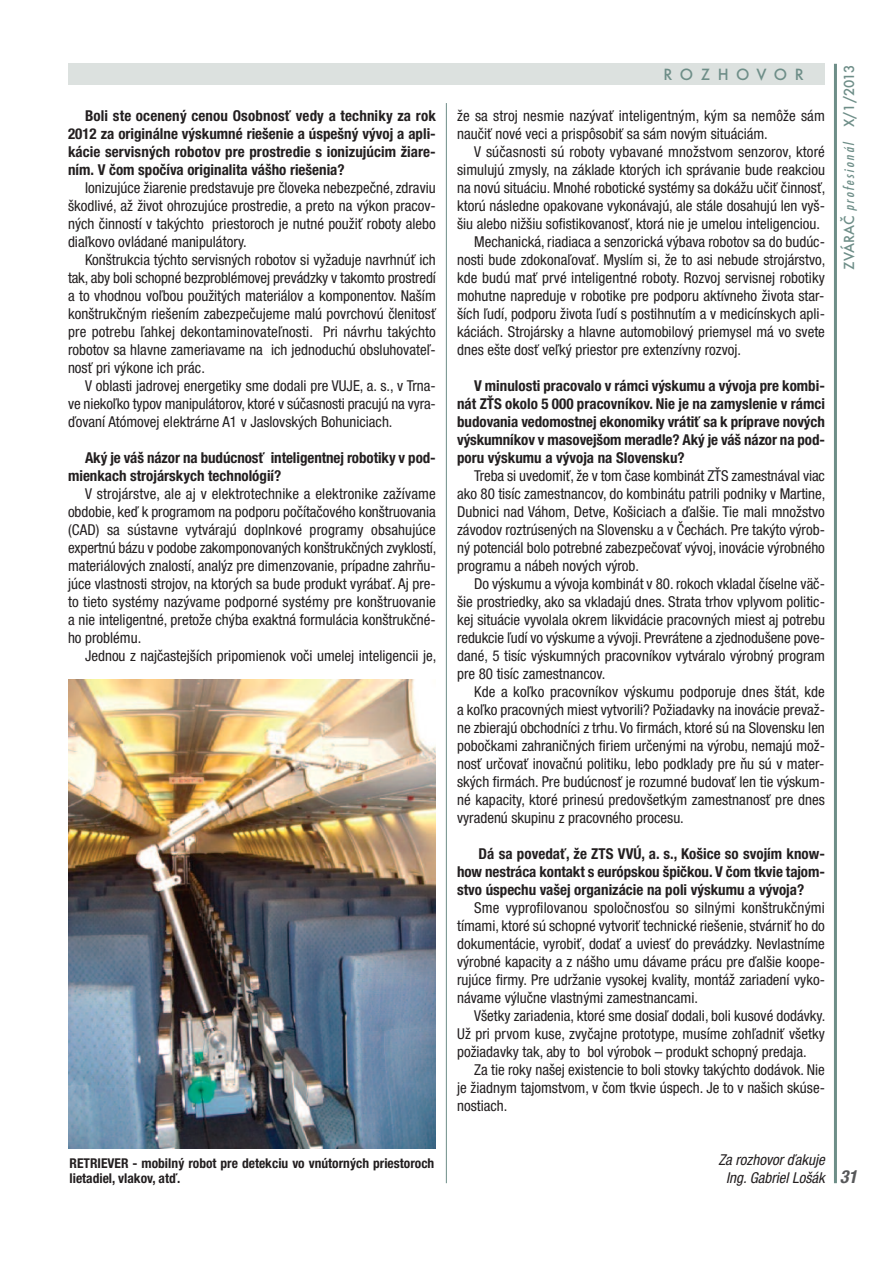
<style>
.page{position:relative;width:893px;height:1263px;background:#fff}
.page>*{position:absolute;margin:0;border:0;box-sizing:border-box;transform-origin:0 0}
.t1{font:italic 700 condensed 18px "Helvetica Neue LT Com";color:#57585a}
.t2{font:condensed 15px/18px "Helvetica Neue LT Com";color:#231f20;text-align:justify}
.t3{font:700 condensed 15px/18px "Helvetica Neue LT Com";color:#231f20;text-align:justify}
.t4{font:italic condensed 15px/18px "Helvetica Neue LT Com";color:#231f20;text-align:center}
.t5{font:500 15px "Futura";letter-spacing:.5em;color:#6e8e88}
.t6{font:700 condensed 13.5px/15px "Helvetica Neue LT Com";color:#231f20}
.t7{font:500 13.5px "Futura";color:#6e8e88}
.s1{font-style:italic;font-stretch:condensed}
</style>
<div class="page">
<div style="left:68px;top:64px;width:378px;height:21px;background:#dce1df"></div>
<div style="left:446px;top:64px;width:379px;height:21px;background:#dce1df"></div>
<hr style="left:834px;top:64px;width:3px;height:1119px;background:#6e8e88">
<hr style="left:446px;top:103px;width:1px;height:1080px;background:#6e8e88">
<img style="left:68px;top:679px;width:368px;height:469px">
<p class="t3" style="left:68px;top:107px;width:369px;text-indent:17px">Boli ste ocenený cenou Osobnosť vedy a techniky za rok 2012 za originálne výskumné riešenie a úspešný vývoj a apli&shy;kácie servisných robotov pre prostredie s ionizujúcim žiare&shy;ním. V čom spočíva originalita vášho riešenia?</p>
<p class="t2" style="left:68px;top:179px;width:369px;text-indent:17px">Ionizujúce žiarenie predstavuje pre človeka nebezpečné, zdraviu škodlivé, až život ohrozujúce prostredie, a preto na výkon pracov&shy;ných činností v takýchto priestoroch je nutné použiť roboty alebo diaľkovo ovládané manipulátory.</p>
<p class="t2" style="left:68px;top:251px;width:369px;text-indent:17px">Konštrukcia týchto servisných robotov si vyžaduje navrhnúť ich tak, aby boli schopné bezproblémovej prevádzky v takomto prostredí a to vhodnou voľbou použitých materiálov a komponentov. Naším konštrukčným riešením zabezpečujeme malú povrchovú členitosť pre potrebu ľahkej dekontaminovateľnosti. Pri návrhu takýchto robotov sa hlavne zameriavame na ich jednoduchú obsluhovateľ&shy;nosť pri výkone ich prác.</p>
<p class="t2" style="left:68px;top:377px;width:369px;text-indent:17px">V oblasti jadrovej energetiky sme dodali pre VUJE, a. s., v Trna&shy;ve niekoľko typov manipulátorov, ktoré v súčasnosti pracujú na vyra&shy;ďovaní Atómovej elektrárne A1 v Jaslovských Bohuniciach.</p>
<p class="t3" style="left:68px;top:449px;width:369px;text-indent:17px">Aký je váš názor na budúcnosť inteligentnej robotiky v pod&shy;mienkach strojárskych technológií?</p>
<p class="t2" style="left:68px;top:485px;width:370px;text-indent:17px">V strojárstve, ale aj v elektrotechnike a elektronike zažívame obdobie, keď k programom na podporu počítačového konštruovania (CAD) sa sústavne vytvárajú doplnkové programy obsahujúce expertnú bázu v podobe zakomponovaných konštrukčných zvyklostí, materiálových znalostí, analýz pre dimenzovanie, prípadne zahrňu&shy;júce vlastnosti strojov, na ktorých sa bude produkt vyrábať. Aj pre&shy;to tieto systémy nazývame podporné systémy pre konštruovanie a nie inteligentné, pretože chýba exaktná formulácia konštrukčné&shy;ho problému.</p>
<p class="t2" style="left:85px;top:647px;width:353px">Jednou z najčastejších pripomienok voči umelej inteligencii je,</p>
<p class="t6" style="left:70px;top:1156px;width:366px">RETRIEVER - mobilný robot pre detekciu vo vnútorných priestoroch lietadiel, vlakov, atď.</p>
<p class="t5" style="left:664px;top:66px;width:142px">ROZHOVOR</p>
<p class="t2" style="left:457px;top:107px;width:369px">že sa stroj nesmie nazývať inteligentným, kým sa nemôže sám naučiť nové veci a prispôsobiť sa sám novým situáciám.</p>
<p class="t2" style="left:474px;top:143px;width:352px">V súčasnosti sú roboty vybavané množstvom senzorov, ktoré</p>
<p class="t2" style="left:457px;top:161px;width:369px">simulujú zmysly, na základe ktorých ich správanie bude reakciou</p>
<p class="t2" style="left:457px;top:179px;width:370px">na novú situáciu. Mnohé robotické systémy sa dokážu učiť činnosť,</p>
<p class="t2" style="left:457px;top:197px;width:369px">ktorú následne opakovane vykonávajú, ale stále dosahujú len vyš-</p>
<p class="t2" style="left:457px;top:215px;width:364px">šiu alebo nižšiu sofistikovanosť, ktorá nie je umelou inteligenciou.</p>
<p class="t2" style="left:474px;top:233px;width:352px">Mechanická, riadiaca a senzorická výbava robotov sa do budúc-</p>
<p class="t2" style="left:457px;top:251px;width:370px">nosti bude zdokonaľovať. Myslím si, že to asi nebude strojárstvo,</p>
<p class="t2" style="left:457px;top:269px;width:369px">kde budú mať prvé inteligentné roboty. Rozvoj servisnej robotiky</p>
<p class="t2" style="left:457px;top:287px;width:369px">mohutne napreduje v robotike pre podporu aktívneho života star-</p>
<p class="t2" style="left:457px;top:305px;width:369px">ších ľudí, podporu života ľudí s postihnutím a v medicínskych apli-</p>
<p class="t2" style="left:457px;top:323px;width:369px">káciách. Strojársky a hlavne automobilový priemysel má vo svete</p>
<p class="t2" style="left:457px;top:341px;width:286px">dnes ešte dosť veľký priestor pre extenzívny rozvoj.</p>
<p class="t3" style="left:457px;top:377px;width:369px;text-indent:17px">V minulosti pracovalo v rámci výskumu a vývoja pre kombi&shy;nát ZŤS okolo 5 000 pracovníkov. Nie je na zamyslenie v rámci budovania vedomostnej ekonomiky vrátiť sa k príprave nových výskumníkov v masovejšom meradle? Aký je váš názor na pod&shy;poru výskumu a vývoja na Slovensku?</p>
<p class="t2" style="left:457px;top:467px;width:370px;text-indent:17px">Treba si uvedomiť, že v tom čase kombinát ZŤS zamestnával viac ako 80 tisíc zamestnancov, do kombinátu patrili podniky v Martine, Dubnici nad Váhom, Detve, Košiciach a ďalšie. Tie mali množstvo závodov roztrúsených na Slovensku a v Čechách. Pre takýto výrob&shy;ný potenciál bolo potrebné zabezpečovať vývoj, inovácie výrobného programu a nábeh nových výrob.</p>
<p class="t2" style="left:457px;top:575px;width:369px;text-indent:17px">Do výskumu a vývoja kombinát v 80. rokoch vkladal číselne väč&shy;šie prostriedky, ako sa vkladajú dnes. Strata trhov vplyvom politic&shy;kej situácie vyvolala okrem likvidácie pracovných miest aj potrebu redukcie ľudí vo výskume a vývoji. Prevrátene a zjednodušene pove&shy;dané, 5 tisíc výskumných pracovníkov vytváralo výrobný program pre 80 tisíc zamestnancov.</p>
<p class="t2" style="left:457px;top:683px;width:369px;text-indent:17px">Kde a koľko pracovníkov výskumu podporuje dnes štát, kde a koľko pracovných miest vytvorili? Požiadavky na inovácie prevaž&shy;ne zbierajú obchodníci z trhu. Vo firmách, ktoré sú na Slovensku len pobočkami zahraničných firiem určenými na výrobu, nemajú mož&shy;nosť určovať inovačnú politiku, lebo podklady pre ňu sú v mater&shy;ských firmách. Pre budúcnosť je rozumné budovať len tie výskum&shy;né kapacity, ktoré prinesú predovšetkým zamestnanosť pre dnes vyradenú skupinu z pracovného procesu.</p>
<p class="t3" style="left:457px;top:845px;width:369px;text-indent:21px">Dá sa povedať, že ZTS VVÚ, a. s., Košice so svojím know&shy;how nestráca kontakt s európskou špičkou. V čom tkvie tajom&shy;stvo úspechu vašej organizácie na poli výskumu a vývoja?</p>
<p class="t2" style="left:457px;top:899px;width:369px;text-indent:17px">Sme vyprofilovanou spoločnosťou so silnými konštrukčnými tímami, ktoré sú schopné vytvoriť technické riešenie, stvárniť ho do dokumentácie, vyrobiť, dodať a uviesť do prevádzky. Nevlastníme výrobné kapacity a z nášho umu dávame prácu pre ďalšie koope&shy;rujúce firmy. Pre udržanie vysokej kvality, montáž zariadení vyko&shy;návame výlučne vlastnými zamestnancami.</p>
<p class="t2" style="left:457px;top:1007px;width:370px;text-indent:17px">Všetky zariadenia, ktoré sme dosiaľ dodali, boli kusové dodávky.<br>Už pri prvom kuse, zvyčajne prototype, musíme zohľadniť všetky požiadavky tak, aby to bol výrobok – produkt schopný predaja.</p>
<p class="t2" style="left:457px;top:1061px;width:369px;text-indent:17px">Za tie roky našej existencie to boli stovky takýchto dodávok. Nie je žiadnym tajomstvom, v čom tkvie úspech. Je to v našich skúse&shy;nostiach.</p>
<p class="t7" style="left:842px;top:270px;width:206px;rotate:-90deg">ZVÁRAČ <span class="s1">profesionál</span> X/1/2013</p>
<p class="t4" style="left:718px;top:1151px;width:108px">Za rozhovor ďakuje<br>Ing. Gabriel Lošák</p>
<p class="t1" style="left:840px;top:1166px;width:19px">31</p>
</div>
